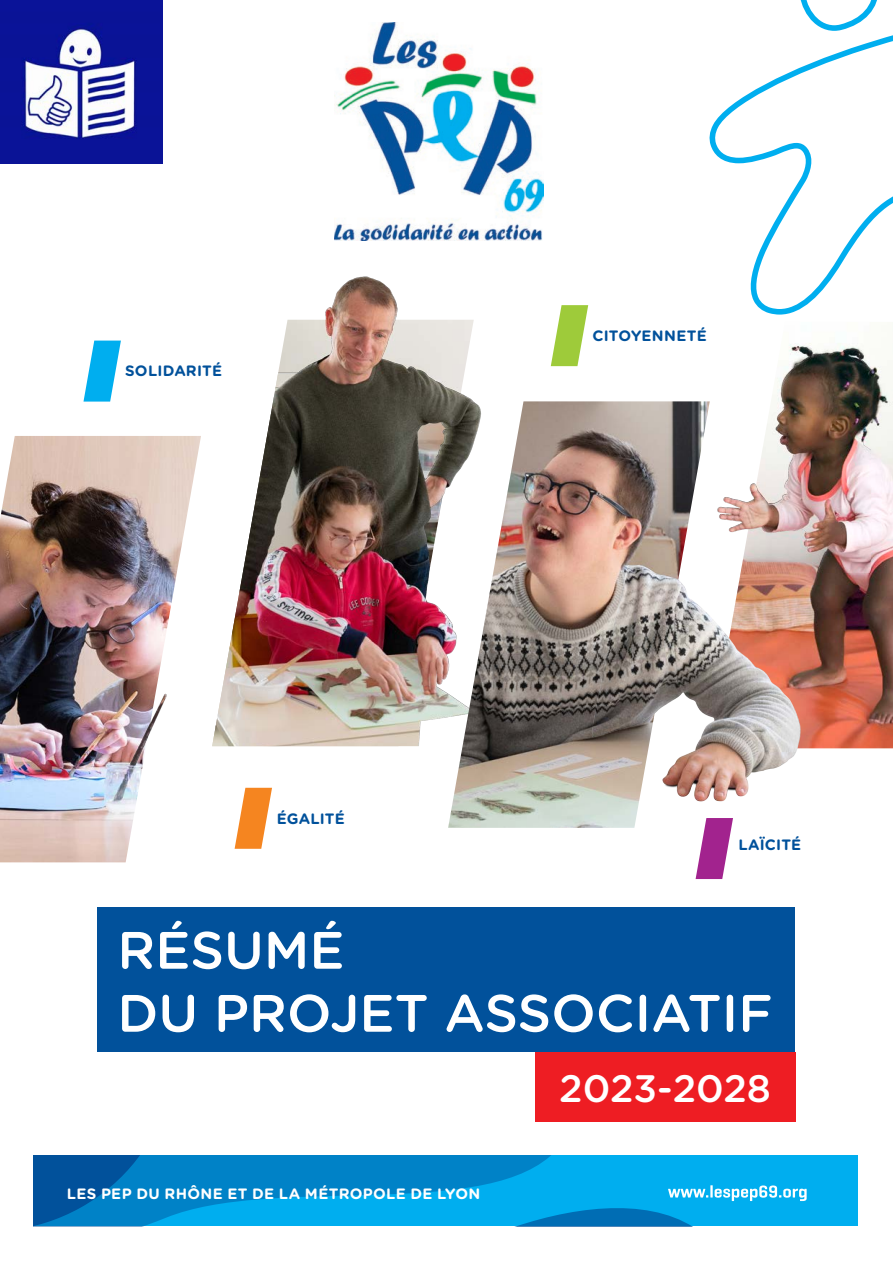
<style>
.page{position:relative;width:893px;height:1263px;background:#fff}
.page>*{position:absolute;margin:0;border:0;box-sizing:border-box;transform-origin:0 0}
.t1{font:500 52.5px "Gotham Rounded";color:#fff}
.t2{font:500 38.25px "Gotham Rounded";color:#fff}
.sommaire_titre_1{font:700 15px "Gotham Rounded";letter-spacing:.01em;color:#01519b}
.sommaire_titre_1-2{font:700 15px "Gotham Rounded";letter-spacing:.02em;color:#fff}
</style>
<div class="page">
<img style="left:335px;top:22px;width:209px;height:219px">
<div style="left:535px;top:1052px;width:261px;height:69px;background:#ee1d23"></div>
<div style="left:97px;top:907px;width:698px;height:145px;background:#01519b"></div>
<img style="left:826px;top:360px;width:67px;height:388px">
<img style="left:0;top:436px;width:201px;height:426px">
<svg style="left:709px;top:0;width:184px;height:315px"></svg>
<svg style="left:83px;top:341px;width:38px;height:61px"></svg>
<svg style="left:235px;top:788px;width:37px;height:61px"></svg>
<svg style="left:551px;top:305px;width:37px;height:61px"></svg>
<svg style="left:696px;top:828px;width:36px;height:51px"></svg>
<img style="left:212px;top:276px;width:262px;height:470px">
<img style="left:448px;top:401px;width:262px;height:427px">
<img style="left:541px;top:546px;width:285px;height:282px">
<img style="left:70px;top:649px;width:115px;height:190px">
<img style="left:710px;top:343px;width:161px;height:230px">
<img style="left:0;top:0;width:162px;height:163px">
<div style="left:33px;top:1156px;width:825px;height:70px;background:#00aeef"></div>
<svg style="left:33px;top:1156px;width:774px;height:70px"></svg>
<p class="sommaire_titre_1" style="left:125px;top:360px;width:98px">SOLIDARITÉ</p>
<p class="sommaire_titre_1" style="left:277px;top:808px;width:70px">ÉGALITÉ</p>
<p class="sommaire_titre_1" style="left:592px;top:324px;width:116px">CITOYENNETÉ</p>
<p class="sommaire_titre_1" style="left:738px;top:834px;width:64px">LAÏCITÉ</p>
<p class="t1" style="left:117px;top:913px;width:229px">RÉSUMÉ</p>
<p class="t1" style="left:117px;top:976px;width:657px">DU PROJET ASSOCIATIF</p>
<p class="sommaire_titre_1-2" style="left:67px;top:1183px;width:415px">LES PEP DU RHÔNE ET DE LA MÉTROPOLE DE LYON</p>
<p class="t2" style="left:559px;top:1061px;width:213px">2023-2028</p>
</div>
